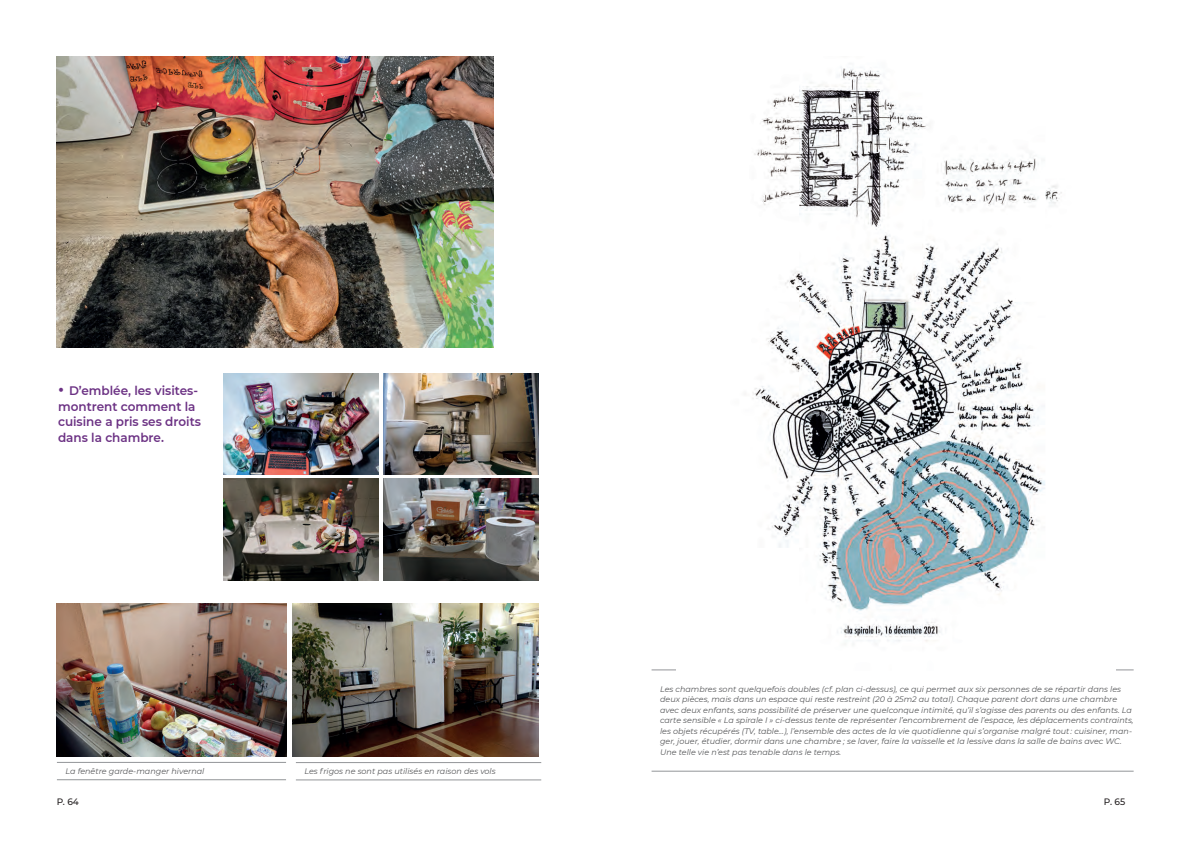
<style>
.page{position:relative;width:1191px;height:842px;background:#fff}
.page>*{position:absolute;margin:0;border:0;box-sizing:border-box;transform-origin:0 0}
.t1{font:600 12.4px/15.5px "Montserrat";color:#6c3284}
.t2{font:500 9.3px "Montserrat";color:#231f20}
.t3{font:italic 8px/10.5px "Montserrat";color:#57585a}
.s1{font-size:18.5px}
</style>
<div class="page">
<img style="left:57px;top:603px;width:229px;height:153px">
<img style="left:293px;top:603px;width:245px;height:154px">
<hr style="left:57px;top:762px;width:229px;height:1px;background:#939598">
<hr style="left:57px;top:779px;width:229px;height:1px;background:#939598">
<hr style="left:296px;top:762px;width:245px;height:1px;background:#939598">
<hr style="left:296px;top:780px;width:245px;height:1px;background:#939598">
<img style="left:224px;top:478px;width:155px;height:102px">
<img style="left:224px;top:373px;width:155px;height:102px">
<img style="left:383px;top:373px;width:155px;height:102px">
<img style="left:383px;top:478px;width:156px;height:102px">
<img style="left:57px;top:57px;width:437px;height:291px">
<hr style="left:651px;top:670px;width:482px;height:1px;background:#939598">
<hr style="left:651px;top:771px;width:482px;height:1px;background:#939598">
<img style="left:676px;top:68px;width:439px;height:603px">
<p class="t1" style="left:58px;top:383px;width:144px"><span class="s1">•</span> D’emblée, les visites&shy;montrent comment la cuisine a pris ses droits dans la chambre.</p>
<p class="t3" style="left:65px;top:765px;width:140px">La fenêtre garde-manger hivernal</p>
<p class="t3" style="left:304px;top:766px;width:193px">Les frigos ne sont pas utilisés en raison des vols</p>
<p class="t3" style="left:660px;top:683px;width:475px">Les chambres sont quelquefois doubles (cf. plan ci-dessus), ce qui permet aux six personnes de se répartir dans les deux pièces, mais dans un espace qui reste restreint (20 à 25m2 au total). Chaque parent dort dans une chambre avec deux enfants, sans possibilité de préserver une quelconque intimité, qu’il s’agisse des parents ou des enfants. La carte sensible « La spirale I » ci-dessus tente de représenter l’encombrement de l’espace, les déplacements contraints, les objets récupérés (TV, table…), l’ensemble des actes de la vie quotidienne qui s’organise malgré tout : cuisiner, man&shy;ger, jouer, étudier, dormir dans une chambre ; se laver, faire la vaisselle et la lessive dans la salle de bains avec WC.<br>Une telle vie n’est pas tenable dans le temps.</p>
<p class="t2" style="left:57px;top:795px;width:24px">P. 64</p>
<p class="t2" style="left:1103px;top:795px;width:23px">p. 65</p>
</div>
